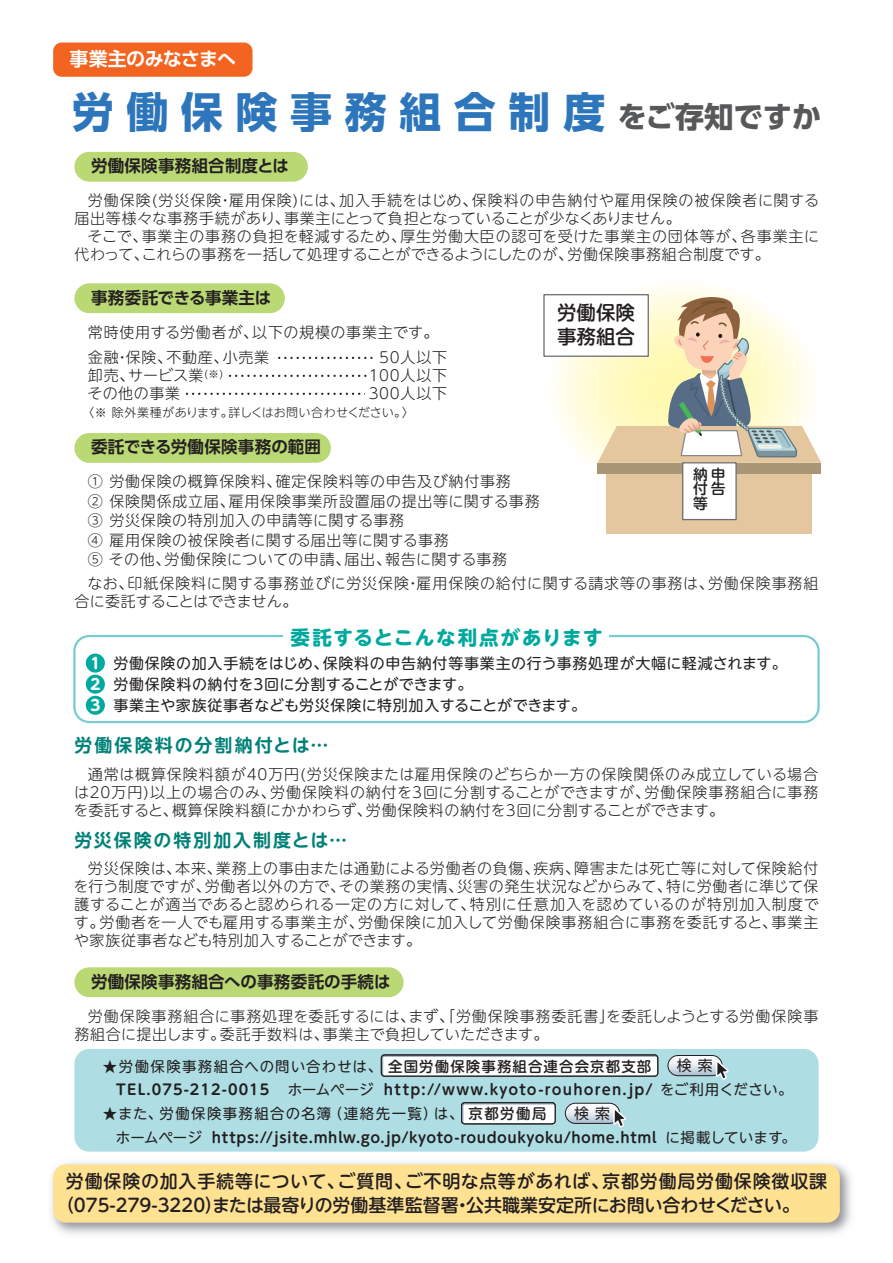
<style>
.page{position:relative;width:893px;height:1263px;background:#fff}
.page>*{position:absolute;margin:0;border:0;box-sizing:border-box;transform-origin:0 0}
.t1{font:700 42px "UD Shin Go Pro";letter-spacing:.3em;color:#2e76bc}
.t2{font:700 19.5px "UD Shin M Go Pro";letter-spacing:.075em;color:#00a99d}
.t3{font:500 19.5px/23.4px "Shin M Go Pro";color:#231f20}
.t4{font:700 18.9px "UD Shin Go Pro De";letter-spacing:-.03em;color:#fff}
.t5{font:500 18px/24px "UD Shin M Go Pro";letter-spacing:.005em;color:#231f20}
.t6{font:700 18px "UD Shin M Go Pro De";letter-spacing:.105em;color:#008177}
.t7{font:700 16.5px "UD Shin Go Pro De";letter-spacing:.015em;color:#231f20}
.t8{font:300 15px/18px "UD Shin M Go Pro";letter-spacing:.05em;color:#231f20}
.t9{font:15px/21px "UD Shin M Go Pro";letter-spacing:.04em;color:#231f20}
.t10{font:700 15px/21.1px "UD Shin M Go Pro";color:#fff;text-align:justify}
.t11{font:500 14.85px/14.9px "Shin M Go Pro";color:#231f20;text-align:justify}
.t12{font:14.85px "Shin Go Pro";color:#231f20}
.t13{font:700 14.4px "UD Shin M Go Pro De";letter-spacing:.04em;color:#231f20}
.t14{font:14.4px "UD Shin M Go Pro";letter-spacing:.085em;color:#231f20}
.t15{font:700 14.4px "UD Shin M Go Pro De";letter-spacing:.08em;color:#231f20}
.t16{font:700 14.4px "UD Shin M Go Pro De";letter-spacing:.075em;color:#231f20}
.t17{font:300 12px "UD Shin M Go Pro";letter-spacing:.005em;color:#231f20}
.s1{font-size:29.4px;color:#57585a}
.s2{font-weight:500}
.s3{font-family:"UD Shin M Go Pro";font-weight:400}
</style>
<div class="page">
<div style="left:74px;top:1049px;width:745px;height:103px;background:#aedee4;border-radius:15px"></div>
<img style="left:51px;top:1162px;width:800px;height:72px">
<div style="left:53px;top:1164px;width:787px;height:58px;background:#ffe192;border-radius:13px"></div>
<svg style="left:274px;top:357px;width:99px;height:2px"></svg>
<svg style="left:229px;top:375px;width:138px;height:2px"></svg>
<svg style="left:185px;top:393px;width:180px;height:2px"></svg>
<div style="left:74px;top:152px;width:234px;height:30px;background:#bad874;border-radius:15px"></div>
<div style="left:74px;top:967px;width:330px;height:30px;background:#bad874;border-radius:15px"></div>
<div style="left:74px;top:283px;width:211px;height:30px;background:#bad874;border-radius:15px"></div>
<div style="left:74px;top:433px;width:257px;height:30px;background:#bad874;border-radius:15px"></div>
<div style="left:73px;top:635px;width:747px;height:88px;border:2px solid #77ccd0;border-radius:15px"></div>
<div style="left:53px;top:43px;width:199px;height:34px;background:#f36421;border-radius:9px"></div>
<div style="left:283px;top:627px;width:326px;height:21px;background:#fff"></div>
<svg style="left:556px;top:287px;width:263px;height:212px"></svg>
<div style="left:607px;top:467px;width:205px;height:66px;background:#e4c79e"></div>
<div style="left:597px;top:463px;width:224px;height:10px;background:#a99677"></div>
<svg style="left:597px;top:297px;width:224px;height:166px"></svg>
<div style="left:682px;top:462px;width:55px;height:58px;background:#fff;border:1px solid #6c6d70"></div>
<div style="left:543px;top:294px;width:106px;height:63px;background:#fff;border:1px solid #6c6d70"></div>
<div style="left:86px;top:653px;width:19px;height:20px;background:#00a99d;border-radius:50%"></div>
<div style="left:86px;top:675px;width:19px;height:19px;background:#00a99d;border-radius:50%"></div>
<div style="left:86px;top:696px;width:19px;height:19px;background:#00a99d;border-radius:50%"></div>
<div style="left:565px;top:1103px;width:54px;height:20px;background:linear-gradient(to bottom,#fff,#b8c9d8);border-radius:10px"></div>
<div style="left:565px;top:1103px;width:55px;height:21px;border:1px solid #231f20;border-radius:10px"></div>
<svg style="left:612px;top:1103px;width:14px;height:25px"></svg>
<div style="left:463px;top:1104px;width:90px;height:18px;background:#fff"></div>
<div style="left:461px;top:1102px;width:95px;height:22px;border:1px solid #231f20;border-radius:3px"></div>
<svg style="left:668px;top:1055px;width:54px;height:21px"></svg>
<div style="left:667px;top:1055px;width:56px;height:21px;border:1px solid #231f20;border-radius:10px"></div>
<svg style="left:714px;top:1055px;width:15px;height:25px"></svg>
<div style="left:381px;top:1057px;width:277px;height:19px;background:#fff"></div>
<div style="left:381px;top:1055px;width:277px;height:21px;border:1px solid #231f20;border-radius:3px"></div>
<div style="left:381px;top:1054px;width:277px;height:22px;border:1px solid #231f20;border-radius:3px"></div>
<p class="t4" style="left:70px;top:43px;width:168px">事業主のみなさまへ</p>
<h1 class="t1" style="left:72px;top:77px;width:751px">労働保険事務組合制度<span class="s1">をご存知ですか</span></h1>
<p class="t7" style="left:91px;top:152px;width:199px">労働保険事務組合制度とは</p>
<p class="t8" style="left:74px;top:191px;width:746px;text-indent:14px">労働保険(労災保険・雇用保険)には、加入手続をはじめ、保険料の申告納付や雇用保険の被保険者に関する届出等様々な事務手続があり、事業主にとって負担となっていることが少なくありません。</p>
<p class="t8" style="left:74px;top:227px;width:746px;text-indent:13px">そこで、事業主の事務の負担を軽減するため、厚生労働大臣の認可を受けた事業主の団体等が、各事業主に代わって、これらの事務を一括して処理することができるようにしたのが、労働保険事務組合制度です。</p>
<p class="t7" style="left:91px;top:284px;width:182px">事務委託できる事業主は</p>
<p class="t8" style="left:88px;top:322px;width:352px">常時使用する労働者が、以下の規模の事業主です。</p>
<p class="t8" style="left:87px;top:348px;width:183px">金融・保険、不動産、小売業卸売、サービス業<sup>(※)<br></sup>その他の事業</p>
<p class="t8" style="left:369px;top:348px;width:80px;text-align:justify;text-indent:11px">50人以下100人以下300人以下</p>
<p class="t17" style="left:82px;top:403px;width:333px">〈※ 除外業種があります。詳しくはお問い合わせください。〉</p>
<p class="t7" style="left:91px;top:434px;width:231px">委託できる労働保険事務の範囲</p>
<p class="t8" style="left:88px;top:471px;width:453px;line-height:19.5px">① 労働保険の概算保険料、確定保険料等の申告及び納付事務<br>② 保険関係成立届、雇用保険事業所設置届の提出等に関する事務<br>③ 労災保険の特別加入の申請等に関する事務<br>④ 雇用保険の被保険者に関する届出等に関する事務<br>⑤ その他、労働保険についての申請、届出、報告に関する事務</p>
<h2 class="t3" style="left:557px;top:299px;width:79px">労働保険事務組合</h2>
<p class="t11" style="left:693px;top:465px;width:34px">納申付告等</p>
<p class="t8" style="left:74px;top:573px;width:746px;text-indent:13px">なお、印紙保険料に関する事務並びに労災保険・雇用保険の給付に関する請求等の事務は、労働保険事務組合に委託することはできません。</p>
<p class="t10" style="left:90px;top:652px;width:11px">1<br>2<br>3</p>
<h2 class="t2" style="left:290px;top:621px;width:314px">委託するとこんな利点があります</h2>
<p class="t9" style="left:113px;top:652px;width:675px">労働保険の加入手続をはじめ、保険料の申告納付等事業主の行う事務処理が大幅に軽減されます。労働保険料の納付を3回に分割することができます。<br>事業主や家族従事者なども労災保険に特別加入することができます。</p>
<p class="t6" style="left:74px;top:731px;width:255px">労働保険料の分割納付とは…</p>
<p class="t8" style="left:74px;top:764px;width:746px;text-align:justify;text-indent:14px">通常は概算保険料額が40万円(労災保険または雇用保険のどちらか一方の保険関係のみ成立している場合は20万円)以上の場合のみ、労働保険料の納付を3回に分割することができますが、労働保険事務組合に事務を委託すると、概算保険料額にかかわらず、労働保険料の納付を3回に分割することができます。</p>
<p class="t6" style="left:74px;top:825px;width:274px">労災保険の特別加入制度とは…</p>
<p class="t8" style="left:74px;top:859px;width:747px;text-align:justify;text-indent:14px">労災保険は、本来、業務上の事由または通勤による労働者の負傷、疾病、障害または死亡等に対して保険給付を行う制度ですが、労働者以外の方で、その業務の実情、災害の発生状況などからみて、特に労働者に準じて保護することが適当であると認められる一定の方に対して、特別に任意加入を認めているのが特別加入制度です。労働者を一人でも雇用する事業主が、労働保険に加入して労働保険事務組合に事務を委託すると、事業主や家族従事者なども特別加入することができます。</p>
<p class="t7" style="left:91px;top:968px;width:301px">労働保険事務組合への事務委託の手続は</p>
<p class="t8" style="left:74px;top:1006px;width:745px;text-indent:14px">労働保険事務組合に事務処理を委託するには、まず、「労働保険事務委託書」を委託しようとする労働保険事務組合に提出します。委託手数料は、事業主で負担していただきます。</p>
<p class="t14" style="left:103px;top:1054px;width:550px">★労働保険事務組合への問い合わせは、<span class="s2">全国労働保険事務組合連合会京都支部</span></p>
<p class="t12" style="left:677px;top:1053px;width:37px">検 索</p>
<p class="t16" style="left:116px;top:1078px;width:155px">TEL.075-212-0015</p>
<p class="t15" style="left:288px;top:1078px;width:506px"><span class="s3">ホームページ</span> http://www.kyoto-rouhoren.jp/ <span class="s3">をご利用ください。</span></p>
<p class="t13" style="left:116px;top:1125px;width:681px"><span class="s3">ホームページ</span> https://jsite.mhlw.go.jp/kyoto-roudoukyoku/home.html <span class="s3">に掲載しています。</span></p>
<p class="t14" style="left:103px;top:1102px;width:445px">★また、労働保険事務組合の名簿（連絡先一覧）は、<span class="s2">京都労働局</span></p>
<p class="t12" style="left:574px;top:1101px;width:37px">検 索</p>
<p class="t5" style="left:57px;top:1168px;width:772px;text-indent:9px">労働保険の加入手続等について、ご質問、ご不明な点等があれば、京都労働局労働保険徴収課（075-279-3220）または最寄りの労働基準監督署・公共職業安定所にお問い合わせください。</p>
</div>
